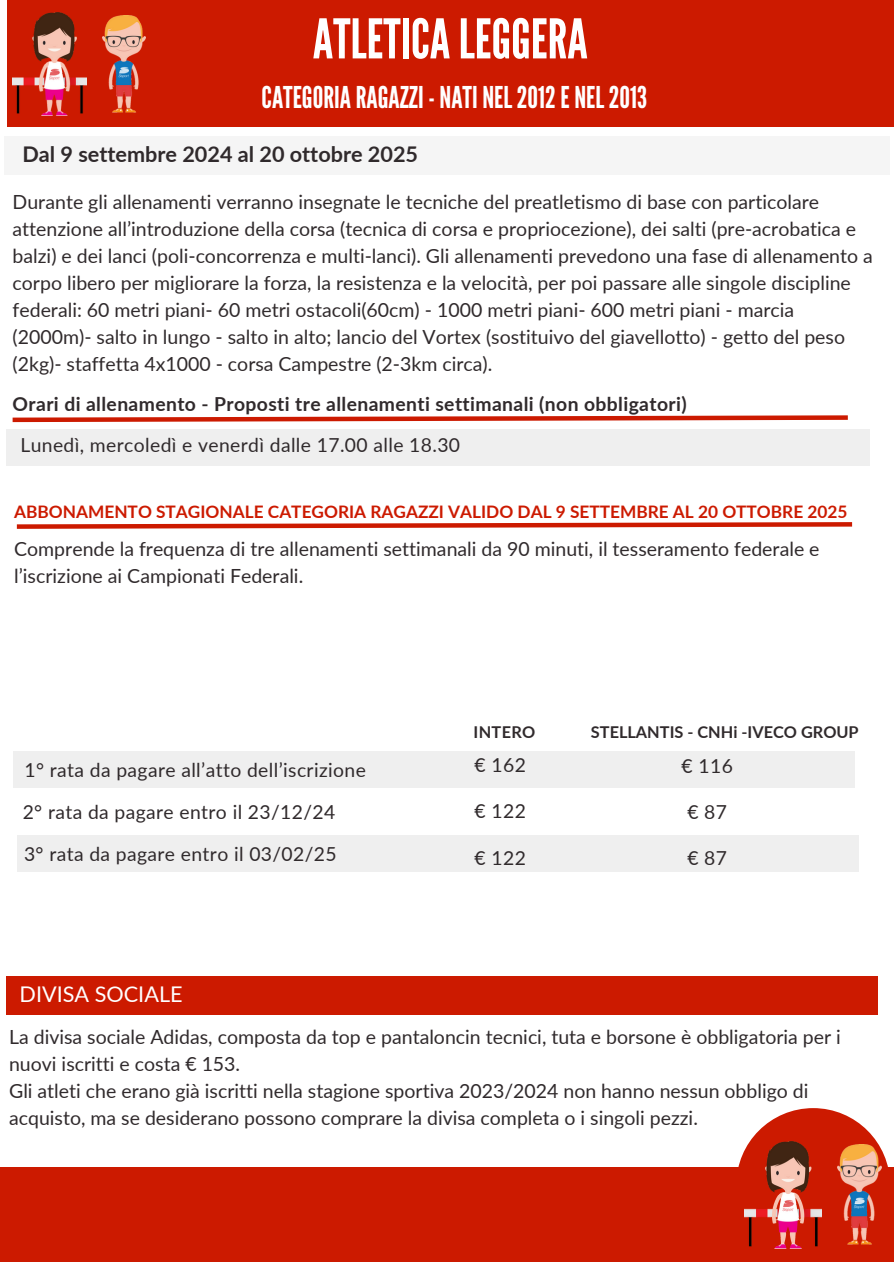
<style>
.page{position:relative;width:894px;height:1264px;background:#fff}
.page>*{position:absolute;margin:0;border:0;box-sizing:border-box;transform-origin:0 0}
.t1{font:54.6px "League Gothic";color:#fff}
.t2{font:30px "League Gothic";color:#fff}
.t3{font:700 21.6px "Lato";color:#302a2c}
.t4{font:21.6px "Lato";color:#fff}
.t5{font:19.5px/27px "Lato";color:#302a2c}
.t6{font:19.35px "Lato";letter-spacing:.02em;color:#302a2c}
.t7{font:700 19.35px "Lato";letter-spacing:.02em;color:#302a2c}
.t8{font:700 17.25px "Lato";color:#cc1a00}
.t9{font:700 16.35px "Lato";color:#302a2c}
</style>
<div class="page">
<div style="left:8px;top:0;width:885px;height:127px;background:#cc1a00"></div>
<div style="left:6px;top:430px;width:863px;height:36px;background:#efefef"></div>
<div style="left:736px;top:1108px;width:153px;height:153px;background:#cc1a00;border-radius:50%"></div>
<div style="left:0;top:1166px;width:893px;height:95px;background:#cc1a00"></div>
<div style="left:13px;top:751px;width:841px;height:36px;background:#efefef"></div>
<img style="left:13px;top:12px;width:74px;height:104px">
<img style="left:102px;top:15px;width:43px;height:97px">
<img style="left:744px;top:1141px;width:77px;height:107px">
<img style="left:837px;top:1144px;width:44px;height:100px">
<div style="left:4px;top:136px;width:885px;height:39px;background:#f5f5f5"></div>
<div style="left:17px;top:835px;width:841px;height:36px;background:#efefef"></div>
<svg style="left:16px;top:522px;width:837px;height:7px"></svg>
<svg style="left:12px;top:415px;width:836px;height:8px"></svg>
<div style="left:6px;top:975px;width:871px;height:39px;background:#cc1a00"></div>
<h1 class="t1" style="left:313px;top:7px;width:276px">ATLETICALEGGERA</h1>
<h1 class="t2" style="left:261px;top:80px;width:387px">CATEGORIARAGAZZI -NATINEL2012ENEL2013</h1>
<h4 class="t3" style="left:22px;top:141px;width:397px">Dal 9 settembre 2024 al 20 ottobre 2025</h4>
<p class="t5" style="left:13px;top:187px;width:861px">Durante gli allenamenti verranno insegnate le tecniche del preatletismo di base con particolare attenzione all’introduzione della corsa (tecnica di corsa e propriocezione), dei salti (pre‐acrobatica e balzi) e dei lanci (poli‐concorrenza e multi‐lanci). Gli allenamenti prevedono una fase di allenamento a corpo libero per migliorare la forza, la resistenza e la velocità, per poi passare alle singole discipline federali: 60 metri piani‐ 60 metri ostacoli(60cm) ‐ 1000 metri piani‐ 600 metri piani ‐ marcia (2000m)‐ salto in lungo ‐ salto in alto; lancio del Vortex (sostituivo del giavellotto) ‐ getto del peso (2kg)‐ staffetta 4x1000 ‐ corsa Campestre (2‐3km circa).</p>
<p class="t7" style="left:13px;top:392px;width:675px">Orari di allenamento - Proposti tre allenamenti settimanali (non obbligatori)</p>
<p class="t6" style="left:20px;top:433px;width:441px">Lunedì, mercoledì e venerdì dalle 17.00 alle 18.30</p>
<h3 class="t8" style="left:14px;top:500px;width:834px">ABBONAMENTO STAGIONALE CATEGORIA RAGAZZI VALIDO DAL 9 SETTEMBRE AL 20 OTTOBRE 2025</h3>
<p class="t5" style="left:14px;top:534px;width:806px">Comprende la frequenza di tre allenamenti settimanali da 90 minuti, il tesseramento federale e l’iscrizione ai Campionati Federali.</p>
<h6 class="t6" style="left:25px;top:758px;width:343px">1° rata da pagare all’atto dell’iscrizione</h6>
<h2 class="t6" style="left:23px;top:800px;width:314px">2° rata da pagare entro il 23/12/24</h2>
<h4 class="t6" style="left:24px;top:842px;width:314px">3° rata da pagare entro il 03/02/25</h4>
<p class="t4" style="left:20px;top:980px;width:164px">DIVISA SOCIALE</p>
<h6 class="t9" style="left:473px;top:722px;width:63px">INTERO</h6>
<h6 class="t9" style="left:590px;top:722px;width:269px">STELLANTIS - CNHi -IVECO GROUP</h6>
<h6 class="t6" style="left:474px;top:753px;width:53px">€ 162</h6>
<h6 class="t6" style="left:474px;top:799px;width:53px">€ 122</h6>
<h6 class="t6" style="left:474px;top:845px;width:53px">€ 122</h6>
<h6 class="t6" style="left:681px;top:754px;width:53px">€ 116</h6>
<h6 class="t6" style="left:687px;top:800px;width:41px">€ 87</h6>
<h6 class="t6" style="left:687px;top:846px;width:41px">€ 87</h6>
<p class="t5" style="left:9px;top:1023px;width:833px">La divisa sociale Adidas, composta da top e pantaloncin tecnici, tuta e borsone è obbligatoria per i nuovi iscritti e costa € 153.<br>Gli atleti che erano già iscritti nella stagione sportiva 2023/2024 non hanno nessun obbligo di acquisto, ma se desiderano possono comprare la divisa completa o i singoli pezzi.</p>
</div>
